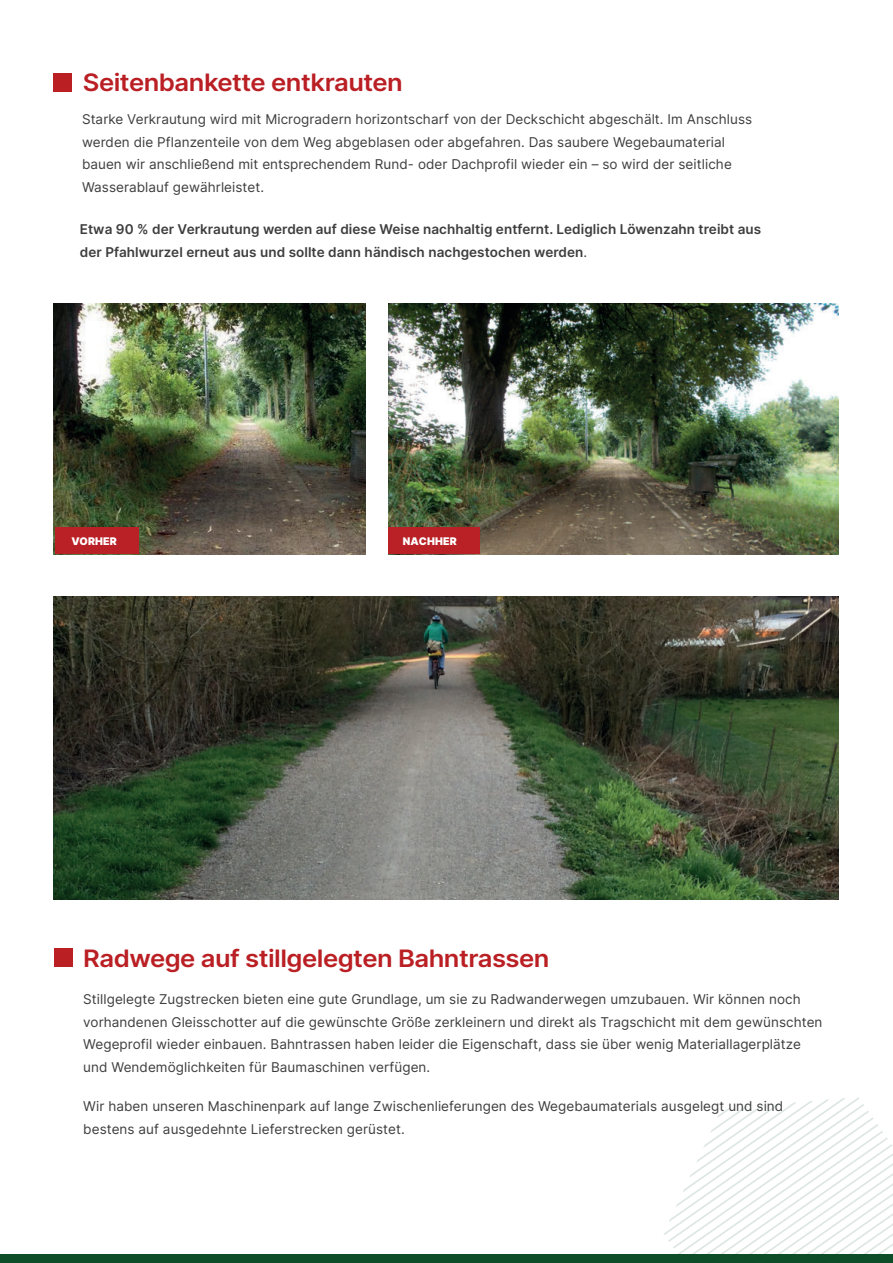
<style>
.page{position:relative;width:893px;height:1263px;background:#fff}
.page>*{position:absolute;margin:0;border:0;box-sizing:border-box;transform-origin:0 0}
.t1{font:600 24px "Inter";letter-spacing:-.02em;color:#ba1f24;scale:1.07 1}
.t2{font:13.5px/22.5px "Inter";letter-spacing:.005em;color:#3e3e3f}
.t3{font:600 13.5px/22.5px "Inter";letter-spacing:.005em;color:#3e3e3f}
.t4{font:900 10.5px "Inter";letter-spacing:.015em;color:#fff}
.s1{font-weight:400}
</style>
<div class="page">
<div style="left:0;top:1254px;width:893px;height:9px;background:#0d4e28"></div>
<div style="left:54px;top:948px;width:19px;height:19px;background:#ba1f24"></div>
<div style="left:53px;top:74px;width:19px;height:18px;background:#ba1f24"></div>
<img style="left:53px;top:597px;width:786px;height:303px">
<svg style="left:664px;top:1097px;width:229px;height:157px"></svg>
<img style="left:388px;top:303px;width:451px;height:251px">
<img style="left:53px;top:303px;width:313px;height:251px">
<div style="left:55px;top:528px;width:84px;height:26px;background:#ba2126"></div>
<div style="left:388px;top:528px;width:92px;height:26px;background:#ba2126"></div>
<h1 class="t1" style="left:83px;top:68px;width:301px">Seitenbankette entkrauten</h1>
<p class="t2" style="left:82px;top:108px;width:672px">Starke Verkrautung wird mit Microgradern horizontscharf von der Deckschicht abgeschält. Im Anschluss werden die Pflanzenteile von dem Weg abgeblasen oder abgefahren. Das saubere Wegebaumaterial bauen wir anschließend mit entsprechendem Rund- oder Dachprofil wieder ein – so wird der seitliche Wasserablauf gewährleistet.</p>
<p class="t3" style="left:80px;top:218px;width:683px">Etwa 90 % der Verkrautung werden auf diese Weise nachhaltig entfernt. Lediglich Löwenzahn treibt aus der Pfahlwurzel erneut aus und sollte dann händisch nachgestochen werden<span class="s1">.</span></p>
<p class="t4" style="left:72px;top:535px;width:47px">VORHER</p>
<p class="t4" style="left:403px;top:535px;width:55px">NACHHER</p>
<h1 class="t1" style="left:83px;top:944px;width:437px">Radwege auf stillgelegten Bahntrassen</h1>
<p class="t2" style="left:83px;top:988px;width:741px">Stillgelegte Zugstrecken bieten eine gute Grundlage, um sie zu Radwanderwegen umzubauen. Wir können noch vorhandenen Gleisschotter auf die gewünschte Größe zerkleinern und direkt als Tragschicht mit dem gewünschten Wegeprofil wieder einbauen. Bahntrassen haben leider die Eigenschaft, dass sie über wenig Materiallagerplätze und Wendemöglichkeiten für Baumaschinen verfügen.</p>
<p class="t2" style="left:83px;top:1095px;width:701px">Wir haben unseren Maschinenpark auf lange Zwischenlieferungen des Wegebaumaterials ausgelegt und sind bestens auf ausgedehnte Lieferstrecken gerüstet.</p>
</div>
